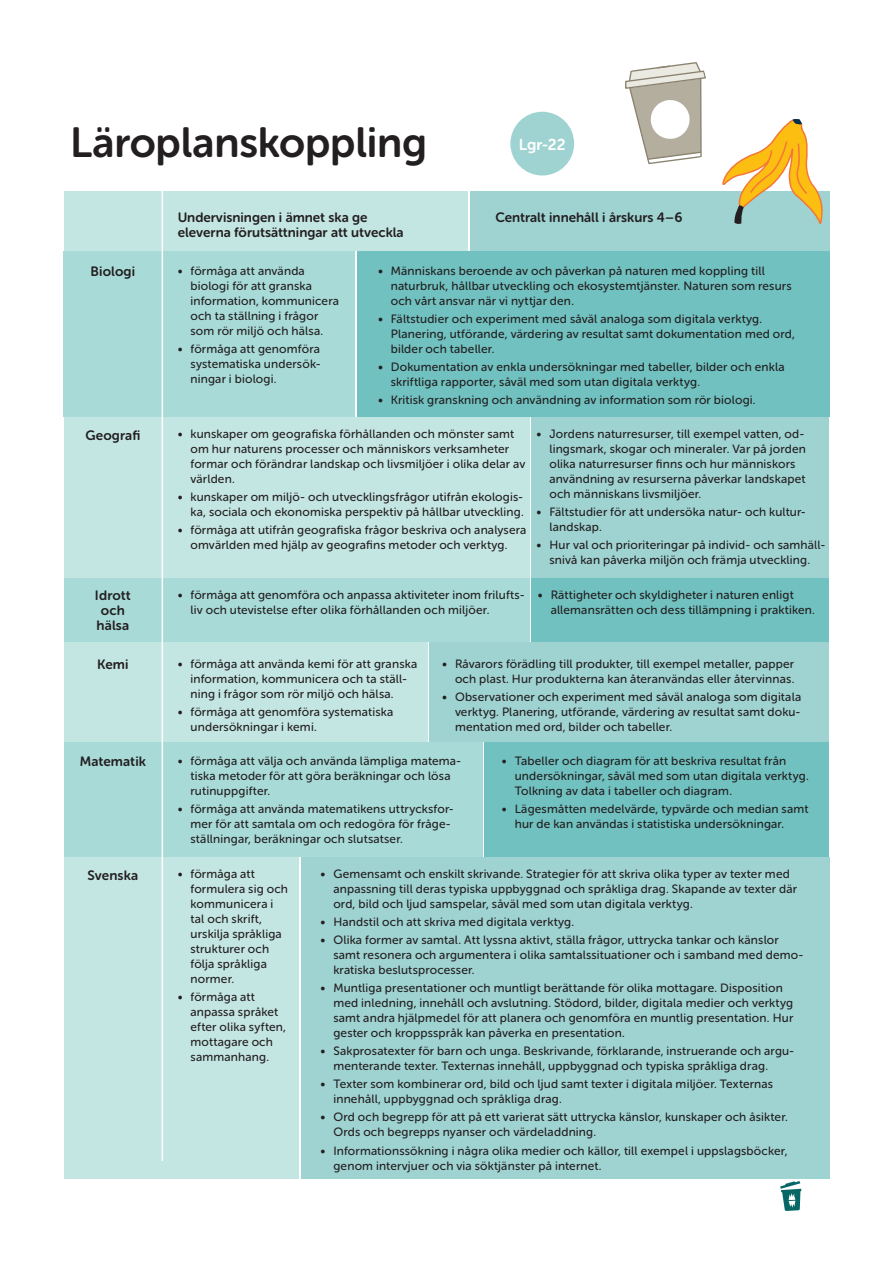
<style>
.page{position:relative;width:893px;height:1263px;background:#fff}
.page>*{position:absolute;margin:0;border:0;box-sizing:border-box;transform-origin:0 0}
._04__Sidrubrik_Museo___28_pkt{font:42px "Museo Sans Rounded 700";letter-spacing:-.005em;color:#231f20}
._02__Pratbubbla___Museo_700_14_18_pkt___c{font:15.75px "Museo Sans Rounded 700";color:#fff}
._07__Rubrik_Museo_700___9_10_pkt{font:13.5px/15px "Museo Sans Rounded 700";color:#231f20}
._08__Bröd_ruta___Museo_500__8_10_pkt___IN{font:12px/15px "Museo Sans Rounded 500";letter-spacing:.015em;color:#231f20}
</style>
<div class="page">
<div style="left:64px;top:417px;width:465px;height:161px;background:#c4e6e3"></div>
<div style="left:64px;top:642px;width:363px;height:100px;background:#c4e6e3"></div>
<div style="left:64px;top:857px;width:235px;height:321px;background:#c4e6e3"></div>
<div style="left:531px;top:417px;width:298px;height:161px;background:#9fd3d2"></div>
<div style="left:429px;top:642px;width:400px;height:100px;background:#9fd3d2"></div>
<div style="left:301px;top:857px;width:528px;height:321px;background:#9fd3d2"></div>
<div style="left:64px;top:191px;width:404px;height:60px;background:#c4e6e3"></div>
<div style="left:357px;top:251px;width:472px;height:166px;background:#70c1c0"></div>
<div style="left:531px;top:578px;width:298px;height:64px;background:#70c1c0"></div>
<div style="left:485px;top:742px;width:344px;height:115px;background:#70c1c0"></div>
<div style="left:470px;top:191px;width:359px;height:60px;background:#9fd3d2"></div>
<div style="left:64px;top:251px;width:291px;height:166px;background:#a8dbd8"></div>
<div style="left:64px;top:578px;width:465px;height:64px;background:#a8dbd8"></div>
<div style="left:64px;top:742px;width:419px;height:115px;background:#a8dbd8"></div>
<hr style="left:162px;top:149px;width:1px;height:1012px;background:#fff">
<div style="left:510px;top:112px;width:64px;height:64px;background:#9fd3d2;border-radius:50%"></div>
<svg style="left:780px;top:1181px;width:21px;height:30px"></svg>
<svg style="left:625px;top:62px;width:198px;height:162px"></svg>
<p class="_04__Sidrubrik_Museo___28_pkt" style="left:70px;top:119px;width:358px">Läroplanskoppling</p>
<p class="_02__Pratbubbla___Museo_700_14_18_pkt___c" style="left:519px;top:135px;width:48px">Lgr-22</p>
<p class="_07__Rubrik_Museo_700___9_10_pkt" style="left:178px;top:210px;width:227px">Undervisningen i ämnet ska ge eleverna förutsättningar att utveckla</p>
<p class="_07__Rubrik_Museo_700___9_10_pkt" style="left:495px;top:210px;width:189px">Centralt innehåll i årskurs 4 – 6</p>
<p class="_07__Rubrik_Museo_700___9_10_pkt" style="left:91px;top:264px;width:46px">Biologi</p>
<p class="_08__Bröd_ruta___Museo_500__8_10_pkt___IN" style="left:190px;top:263px;width:150px;text-indent:-13px">• förmåga att använda biologi för att granska information, kommunicera och ta ställning i frågor som rör miljö och hälsa.</p>
<p class="_08__Bröd_ruta___Museo_500__8_10_pkt___IN" style="left:190px;top:341px;width:132px;text-align:justify;text-indent:-13px">• förmåga att genomföra systematiska undersök&shy;ningar i biologi.</p>
<p class="_08__Bröd_ruta___Museo_500__8_10_pkt___IN" style="left:391px;top:263px;width:402px;text-indent:-13px">• Människans beroende av och påverkan på naturen med koppling till naturbruk, hållbar utveckling och ekosystemtjänster. Naturen som resurs och vårt ansvar när vi nyttjar den.</p>
<p class="_08__Bröd_ruta___Museo_500__8_10_pkt___IN" style="left:391px;top:311px;width:406px;text-indent:-13px">• Fältstudier och experiment med såväl analoga som digitala verktyg.<br>Planering, utförande, värdering av resultat samt dokumentation med ord, bilder och tabeller.</p>
<p class="_08__Bröd_ruta___Museo_500__8_10_pkt___IN" style="left:391px;top:359px;width:395px;text-indent:-13px">• Dokumentation av enkla undersökningar med tabeller, bilder och enkla skriftliga rapporter, såväl med som utan digitala verktyg.</p>
<p class="_08__Bröd_ruta___Museo_500__8_10_pkt___IN" style="left:378px;top:392px;width:379px">• Kritisk granskning och användning av information som rör biologi.</p>
<p class="_08__Bröd_ruta___Museo_500__8_10_pkt___IN" style="left:549px;top:427px;width:258px;text-indent:-13px">• Jordens naturresurser, till exempel vatten, od&shy;lingsmark, skogar och mineraler. Var på jorden olika naturresurser finns och hur människors användning av resurserna påverkar landskapet och människans livsmiljöer.</p>
<p class="_08__Bröd_ruta___Museo_500__8_10_pkt___IN" style="left:549px;top:505px;width:258px;text-indent:-13px">• Fältstudier för att undersöka natur- och kultur&shy;landskap.</p>
<p class="_08__Bröd_ruta___Museo_500__8_10_pkt___IN" style="left:537px;top:538px;width:290px;text-align:center">• Hur val och prioriteringar på individ- och samhäll&shy;snivå kan påverka miljön och främja utveckling.</p>
<p class="_08__Bröd_ruta___Museo_500__8_10_pkt___IN" style="left:551px;top:587px;width:266px;text-indent:-13px">• Rättigheter och skyldigheter i naturen enligt allemansrätten och dess tillämpning i praktiken.</p>
<p class="_07__Rubrik_Museo_700___9_10_pkt" style="left:85px;top:427px;width:57px">Geografi</p>
<p class="_08__Bröd_ruta___Museo_500__8_10_pkt___IN" style="left:190px;top:427px;width:336px;text-indent:-13px">• kunskaper om geografiska förhållanden och mönster samt om hur naturens processer och människors verksamheter formar och förändrar landskap och livsmiljöer i olika delar av världen.</p>
<p class="_08__Bröd_ruta___Museo_500__8_10_pkt___IN" style="left:178px;top:490px;width:348px;text-align:right">• kunskaper om miljö- och utvecklingsfrågor utifrån ekologis&shy;ka, sociala och ekonomiska perspektiv på hållbar utveckling.</p>
<p class="_08__Bröd_ruta___Museo_500__8_10_pkt___IN" style="left:178px;top:523px;width:350px;text-align:center">• förmåga att utifrån geografiska frågor beskriva och analysera omvärlden med hjälp av geografins metoder och verktyg.</p>
<p class="_08__Bröd_ruta___Museo_500__8_10_pkt___IN" style="left:190px;top:587px;width:336px;text-indent:-13px">• förmåga att genomföra och anpassa aktiviteter inom frilufts&shy;liv och utevistelse efter olika förhållanden och miljöer.</p>
<p class="_07__Rubrik_Museo_700___9_10_pkt" style="left:95px;top:588px;width:37px;text-align:center">Idrott och hälsa</p>
<p class="_07__Rubrik_Museo_700___9_10_pkt" style="left:97px;top:657px;width:33px">Kemi</p>
<p class="_08__Bröd_ruta___Museo_500__8_10_pkt___IN" style="left:190px;top:656px;width:228px;text-indent:-13px">• förmåga att använda kemi för att granska information, kommunicera och ta ställ&shy;ning i frågor som rör miljö och hälsa.</p>
<p class="_08__Bröd_ruta___Museo_500__8_10_pkt___IN" style="left:190px;top:704px;width:204px;text-indent:-13px">• förmåga att genomföra systematiska undersökningar i kemi.</p>
<p class="_08__Bröd_ruta___Museo_500__8_10_pkt___IN" style="left:190px;top:754px;width:272px;text-indent:-13px">• förmåga att välja och använda lämpliga matema&shy;tiska metoder för att göra beräkningar och lösa rutinuppgifter.</p>
<p class="_08__Bröd_ruta___Museo_500__8_10_pkt___IN" style="left:190px;top:802px;width:265px;text-indent:-13px">• förmåga att använda matematikens uttrycksfor&shy;mer för att samtala om och redogöra för fråge&shy;ställningar, beräkningar och slutsatser.</p>
<p class="_08__Bröd_ruta___Museo_500__8_10_pkt___IN" style="left:190px;top:867px;width:99px;text-indent:-13px">• förmåga att formulera sig och kommunicera i tal och skrift, urskilja språkliga strukturer och följa språkliga normer.</p>
<p class="_08__Bröd_ruta___Museo_500__8_10_pkt___IN" style="left:190px;top:990px;width:97px;text-indent:-13px">• förmåga att anpassa språket efter olika syften, mottagare och sammanhang.</p>
<p class="_08__Bröd_ruta___Museo_500__8_10_pkt___IN" style="left:442px;top:656px;width:354px;text-align:right">• Råvarors förädling till produkter, till exempel metaller, papper och plast. Hur produkterna kan återanvändas eller återvinnas.</p>
<p class="_08__Bröd_ruta___Museo_500__8_10_pkt___IN" style="left:455px;top:689px;width:348px;text-align:justify;text-indent:-13px">• Observationer och experiment med såväl analoga som digitala verktyg. Planering, utförande, värdering av resultat samt doku&shy;mentation med ord, bilder och tabeller.</p>
<p class="_08__Bröd_ruta___Museo_500__8_10_pkt___IN" style="left:515px;top:754px;width:296px;text-indent:-13px">• Tabeller och diagram för att beskriva resultat från undersökningar, såväl med som utan digitala verktyg.<br>Tolkning av data i tabeller och diagram.</p>
<p class="_08__Bröd_ruta___Museo_500__8_10_pkt___IN" style="left:515px;top:802px;width:295px;text-indent:-13px">• Lägesmåtten medelvärde, typvärde och median samt hur de kan användas i statistiska undersökningar.</p>
<p class="_07__Rubrik_Museo_700___9_10_pkt" style="left:80px;top:754px;width:68px">Matematik</p>
<p class="_07__Rubrik_Museo_700___9_10_pkt" style="left:88px;top:867px;width:52px">Svenska</p>
<p class="_08__Bröd_ruta___Museo_500__8_10_pkt___IN" style="left:333px;top:867px;width:465px;text-indent:-13px">• Gemensamt och enskilt skrivande. Strategier för att skriva olika typer av texter med anpassning till deras typiska uppbyggnad och språkliga drag. Skapande av texter där ord, bild och ljud samspelar, såväl med som utan digitala verktyg.</p>
<p class="_08__Bröd_ruta___Museo_500__8_10_pkt___IN" style="left:321px;top:915px;width:255px">• Handstil och att skriva med digitala verktyg.</p>
<p class="_08__Bröd_ruta___Museo_500__8_10_pkt___IN" style="left:333px;top:933px;width:472px;text-indent:-13px">• Olika former av samtal. Att lyssna aktivt, ställa frågor, uttrycka tankar och känslor samt resonera och argumentera i olika samtalssituationer och i samband med demo&shy;kratiska beslutsprocesser.</p>
<p class="_08__Bröd_ruta___Museo_500__8_10_pkt___IN" style="left:333px;top:981px;width:461px;text-indent:-13px">• Muntliga presentationer och muntligt berättande för olika mottagare. Disposition med inledning, innehåll och avslutning. Stödord, bilder, digitala medier och verktyg samt andra hjälpmedel för att planera och genomföra en muntlig presentation. Hur gester och kroppsspråk kan påverka en presentation.</p>
<p class="_08__Bröd_ruta___Museo_500__8_10_pkt___IN" style="left:333px;top:1044px;width:462px;text-indent:-13px">• Sakprosatexter för barn och unga. Beskrivande, förklarande, instruerande och argu&shy;menterande texter. Texternas innehåll, uppbyggnad och typiska språkliga drag.</p>
<p class="_08__Bröd_ruta___Museo_500__8_10_pkt___IN" style="left:333px;top:1077px;width:441px;text-indent:-13px">• Texter som kombinerar ord, bild och ljud samt texter i digitala miljöer. Texternas innehåll, uppbyggnad och språkliga drag.</p>
<p class="_08__Bröd_ruta___Museo_500__8_10_pkt___IN" style="left:333px;top:1110px;width:456px;text-indent:-13px">• Ord och begrepp för att på ett varierat sätt uttrycka känslor, kunskaper och åsikter.<br>Ords och begrepps nyanser och värdeladdning.</p>
<p class="_08__Bröd_ruta___Museo_500__8_10_pkt___IN" style="left:333px;top:1143px;width:456px;text-indent:-13px">• Informationssökning i några olika medier och källor, till exempel i uppslagsböcker, genom intervjuer och via söktjänster på internet.</p>
</div>
